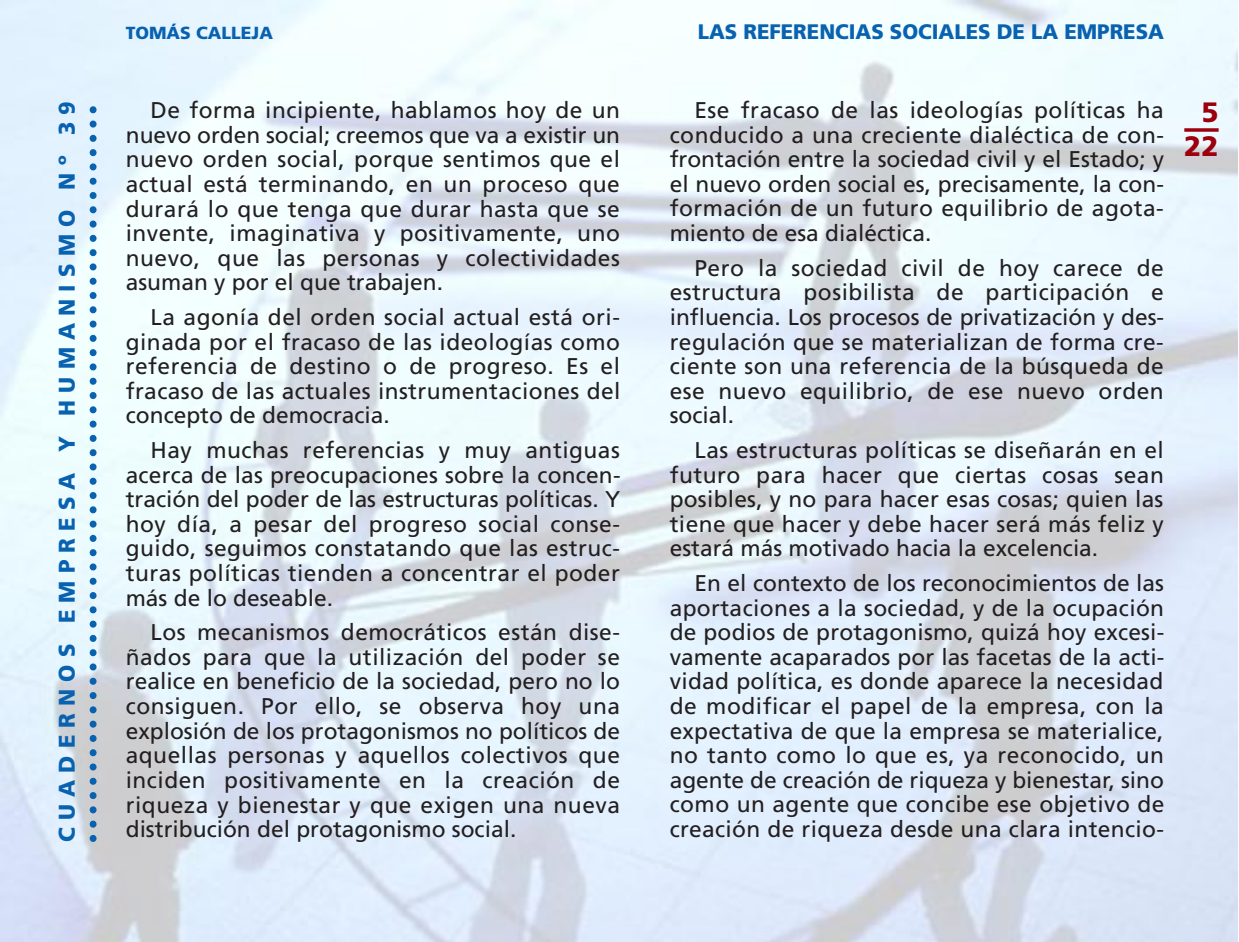
<style>
.page{position:relative;width:1239px;height:942px;background:#fff}
.page>*{position:absolute;margin:0;border:0;box-sizing:border-box;transform-origin:0 0}
.t1{font:900 28px/33.6px "Frutiger";color:#9c000d;text-align:right}
.t2{font:22.75px/24.7px "Frutiger";letter-spacing:.02em;color:#231f20;text-align:justify}
.t3{font:900 22.75px "Frutiger";letter-spacing:.325em;color:#0862b0}
.t4{font:900 21px "Frutiger";color:#0862b0}
.t5{font:900 17.5px "Frutiger";color:#0862b0}
</style>
<div class="page">
<img style="left:1px;top:0;width:1236px;height:942px">
<svg style="left:1184px;top:128px;width:35px;height:4px"></svg>
<svg style="left:90px;top:101px;width:7px;height:737px;background:#92bbda"></svg>
<p class="t3" style="left:58px;top:842px;width:742px;rotate:-90deg">CUADERNOS EMPRESA Y HUMANISMO Nº 39</p>
<p class="t5" style="left:126px;top:26px;width:149px">TOMÁS CALLEJA</p>
<p class="t4" style="left:698px;top:23px;width:468px">LAS REFERENCIAS SOCIALES DE LA EMPRESA</p>
<p class="t2" style="left:126px;top:100px;width:496px;text-indent:25px">De forma incipiente, hablamos hoy de un nuevo orden social; creemos que va a existir un nuevo orden social, porque sentimos que el actual está terminando, en un proceso que durará lo que tenga que durar hasta que se invente, imaginativa y positivamente, uno nuevo, que las personas y colectividades asuman y por el que trabajen.</p>
<p class="t2" style="left:126px;top:306px;width:496px;text-indent:25px">La agonía del orden social actual está ori&shy;ginada por el fracaso de las ideologías como referencia de destino o de progreso. Es el fracaso de las actuales instrumentaciones del concepto de democracia.</p>
<p class="t2" style="left:126px;top:439px;width:496px;text-indent:25px">Hay muchas referencias y muy antiguas acerca de las preocupaciones sobre la concen&shy;tración del poder de las estructuras políticas. Y hoy día, a pesar del progreso social conse&shy;guido, seguimos constatando que las estruc&shy;turas políticas tienden a concentrar el poder más de lo deseable.</p>
<p class="t2" style="left:126px;top:621px;width:496px;text-indent:25px">Los mecanismos democráticos están dise&shy;ñados para que la utilización del poder se realice en beneficio de la sociedad, pero no lo consiguen. Por ello, se observa hoy una explosión de los protagonismos no políticos de aquellas personas y aquellos colectivos que inciden positivamente en la creación de riqueza y bienestar y que exigen una nueva distribución del protagonismo social.</p>
<p class="t2" style="left:670px;top:99px;width:496px;text-indent:25px">Ese fracaso de las ideologías políticas ha conducido a una creciente dialéctica de con&shy;frontación entre la sociedad civil y el Estado; y el nuevo orden social es, precisamente, la con&shy;formación de un futuro equilibrio de agota&shy;miento de esa dialéctica.</p>
<p class="t2" style="left:670px;top:257px;width:496px;text-indent:25px">Pero la sociedad civil de hoy carece de estructura posibilista de participación e influencia. Los procesos de privatización y des&shy;regulación que se materializan de forma cre&shy;ciente son una referencia de la búsqueda de ese nuevo equilibrio, de ese nuevo orden social.</p>
<p class="t2" style="left:670px;top:439px;width:496px;text-indent:25px">Las estructuras políticas se diseñarán en el futuro para hacer que ciertas cosas sean posibles, y no para hacer esas cosas; quien las tiene que hacer y debe hacer será más feliz y estará más motivado hacia la excelencia.</p>
<p class="t2" style="left:670px;top:572px;width:496px;text-indent:25px">En el contexto de los reconocimientos de las aportaciones a la sociedad, y de la ocupación de podios de protagonismo, quizá hoy excesi&shy;vamente acaparados por las facetas de la acti&shy;vidad política, es donde aparece la necesidad de modificar el papel de la empresa, con la expectativa de que la empresa se materialice, no tanto como lo que es, ya reconocido, un agente de creación de riqueza y bienestar, sino como un agente que concibe ese objetivo de creación de riqueza desde una clara intencio-</p>
<p class="t1" style="left:1184px;top:98px;width:36px">5<br>22</p>
</div>
